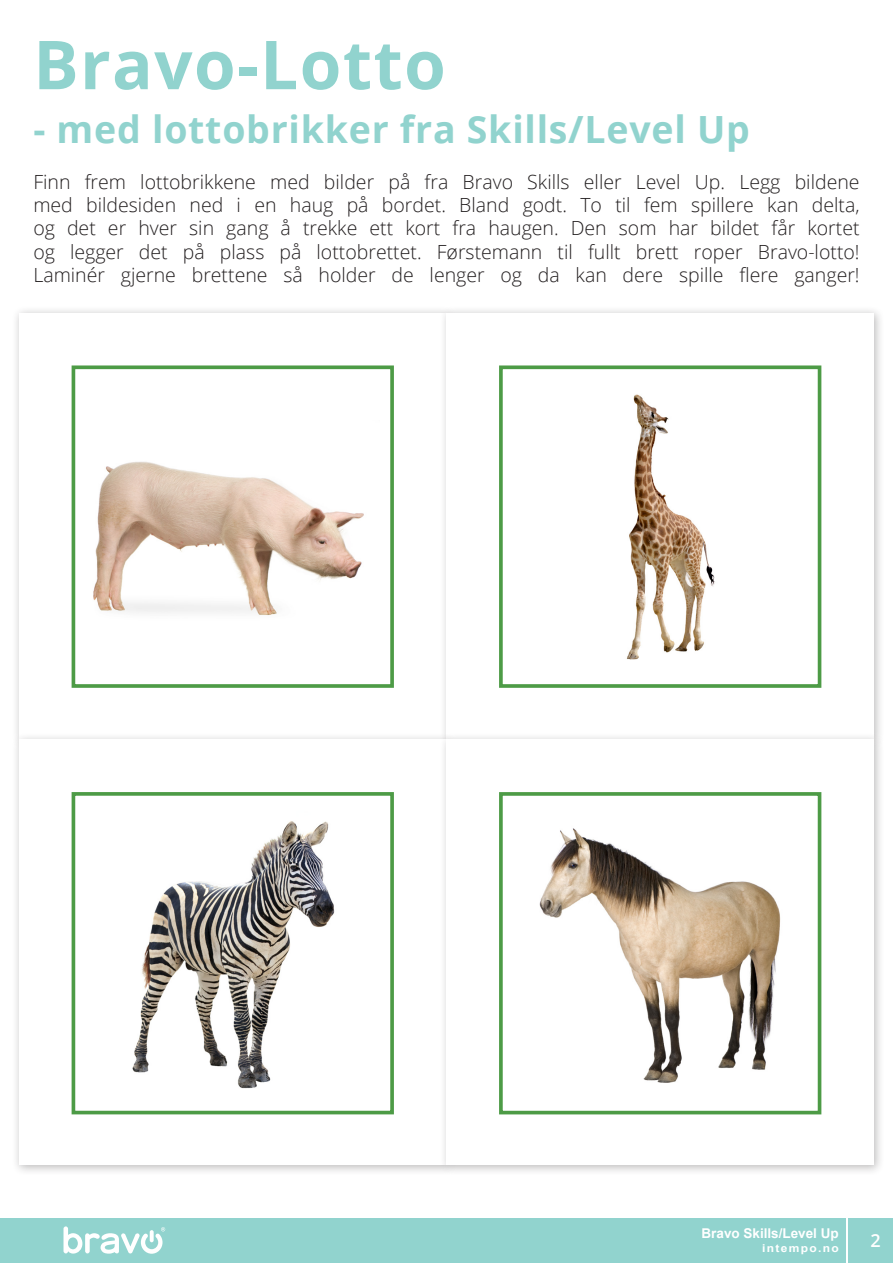
<style>
.page{position:relative;width:893px;height:1263px;background:#fff}
.page>*{position:absolute;margin:0;border:0;box-sizing:border-box;transform-origin:0 0}
.t1{font:700 67.5px "Open Sans";letter-spacing:.02em;color:#91d3ce}
.t2{font:700 37.5px "Open Sans";letter-spacing:.02em;color:#91d3ce}
.t3{font:300 19.5px/23.4px "Open Sans";color:#231f20;text-align:justify}
.t4{font:600 18px "Open Sans";color:#fff}
.t5{font:700 13.5px "Arial";color:#fff}
.t6{font:700 10.95px "Arial";letter-spacing:.11em;color:#fff;scale:1.1 1}
</style>
<div class="page">
<div style="left:12px;top:306px;width:446px;height:444px;background:#231f20;opacity:.3"></div>
<div style="left:19px;top:313px;width:427px;height:425px;background:#fff"></div>
<div style="left:72px;top:365px;width:322px;height:323px;background:#fff;border:4px solid #4d9b46"></div>
<div style="left:440px;top:306px;width:445px;height:444px;background:#231f20;opacity:.3"></div>
<div style="left:446px;top:313px;width:428px;height:425px;background:#fff"></div>
<div style="left:499px;top:365px;width:322px;height:323px;background:#fff;border:4px solid #4d9b46"></div>
<div style="left:12px;top:733px;width:446px;height:443px;background:#231f20;opacity:.3"></div>
<div style="left:19px;top:739px;width:427px;height:426px;background:#fff"></div>
<div style="left:72px;top:792px;width:322px;height:322px;background:#fff;border:4px solid #4d9b46"></div>
<div style="left:440px;top:733px;width:445px;height:443px;background:#231f20;opacity:.3"></div>
<div style="left:446px;top:739px;width:428px;height:426px;background:#fff"></div>
<div style="left:499px;top:792px;width:322px;height:322px;background:#fff;border:4px solid #4d9b46"></div>
<img style="left:539px;top:828px;width:242px;height:255px">
<img style="left:93px;top:462px;width:271px;height:153px">
<img style="left:627px;top:394px;width:88px;height:266px">
<img style="left:132px;top:821px;width:203px;height:268px">
<div style="left:0;top:1218px;width:846px;height:44px;background:#91d3ce"></div>
<div style="left:849px;top:1218px;width:44px;height:45px;background:#91d3ce"></div>
<svg style="left:64px;top:1226px;width:101px;height:28px"></svg>
<p class="t1" style="left:33px;top:17px;width:414px">Bravo-Lotto</p>
<p class="t2" style="left:33px;top:103px;width:718px">- med lottobrikker fra Skills/Level Up</p>
<p class="t3" style="left:33px;top:169px;width:828px">Finn frem lottobrikkene med bilder på fra Bravo Skills eller Level Up. Legg bildene med bildesiden ned i en haug på bordet. Bland godt. To til fem spillere kan delta, og det er hver sin gang å trekke ett kort fra haugen. Den som har bildet får kortet og legger det på plass på lottobrettet. Førstemann til fullt brett roper Bravo-lotto!<br>Laminér gjerne brettene så holder de lenger og da kan dere spille flere ganger!</p>
<p class="t5" style="left:701px;top:1224px;width:139px">Bravo Skills/Level Up</p>
<p class="t6" style="left:762px;top:1241px;width:71px">intempo.no</p>
<p class="t4" style="left:871px;top:1228px;width:12px">2</p>
</div>
